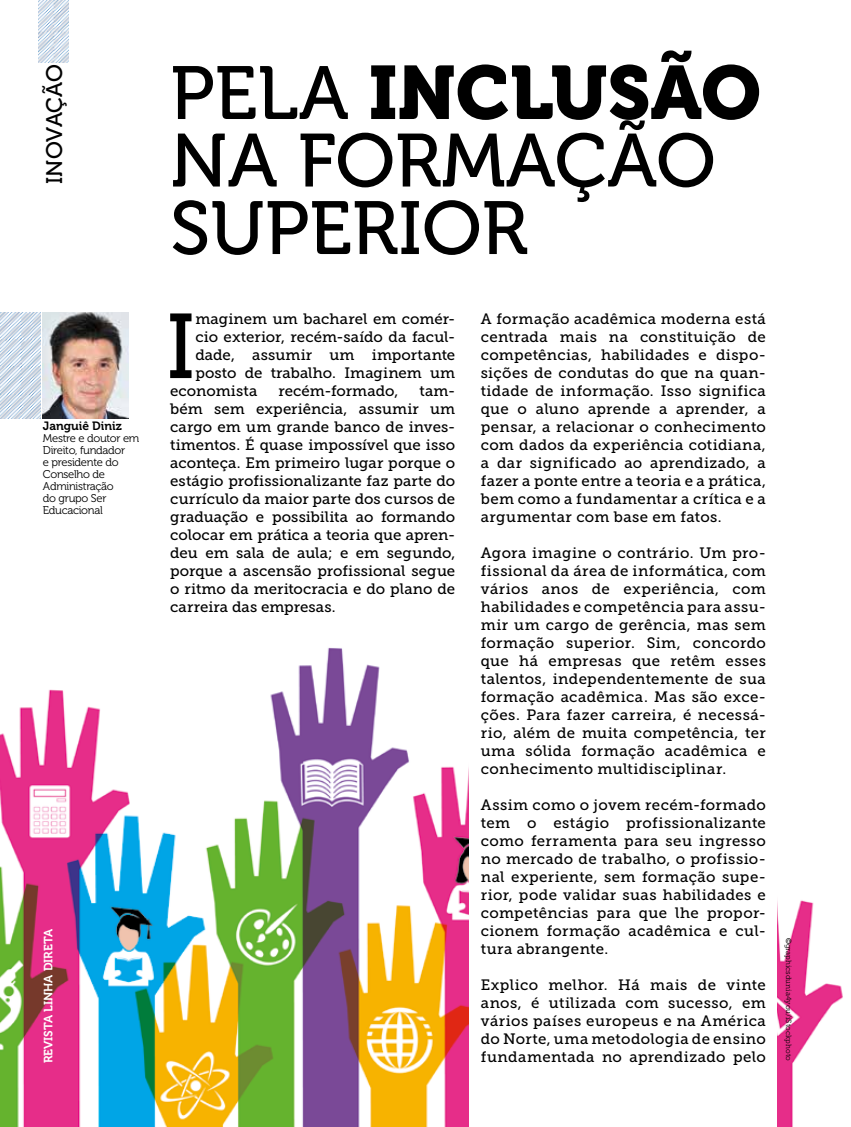
<style>
.page{position:relative;width:851px;height:1127px;background:#fff}
.page>*{position:absolute;margin:0;border:0;box-sizing:border-box;transform-origin:0 0}
.t1{font:91.5px "Museo 500";color:#000}
.t2{font:75px/67.5px "Museo 500";color:#000}
.t3{font:75px "Museo 900";color:#000}
.t4{font:22.5px "Museo 500";letter-spacing:-.01em;color:#000}
.t5{font:15px/18px "Museo Slab 500";letter-spacing:.015em;color:#000;text-align:justify}
.t6{font:12px "Museo 700";color:#fff}
.t7{font:12px "Museo 700";color:#000}
.t8{font:11.25px/12px "Museo 300";letter-spacing:-.025em;color:#000}
.t9{font:7.5px "Museo Slab 300";color:#000}
.s1{font-family:"Museo 500"}
.s2{font-family:"Franklin Gothic"}
</style>
<div class="page">
<img style="left:0;top:647px;width:843px;height:480px">
<div style="left:469px;top:295px;width:307px;height:832px;background:#fff"></div>
<img style="left:39px;top:0;width:29px;height:63px">
<img style="left:43px;top:313px;width:85px;height:106px">
<img style="left:0;top:313px;width:40px;height:106px">
<h3 class="t4" style="left:42px;top:184px;width:121px;rotate:-90deg">INOVAÇÃO</h3>
<h2 class="t3" style="left:170px;top:50px;width:592px"><span class="s1">PELA</span> INCLUSÃO</h2>
<h2 class="t2" style="left:170px;top:128px;width:547px">NA FORMAÇÃO<br>SUPERIOR</h2>
<p class="t5" style="left:480px;top:310px;width:286px">A formação acadêmica moderna está centrada mais na constituição de competências, habilidades e dispo&shy;sições de condutas do que na quan&shy;tidade de informação. Isso significa que o aluno aprende a aprender, a pensar, a relacionar o conhecimento com dados da experiência cotidiana, a dar significado ao aprendizado, a fazer a ponte entre a teoria e a prática, bem como a fundamentar a crítica e a argumentar com base em fatos.</p>
<p class="t5" style="left:480px;top:544px;width:286px">Agora imagine o contrário. Um pro&shy;fissional da área de informática, com vários anos de experiência, com habilidades e competência para assu&shy;mir um cargo de gerência, mas sem formação superior. Sim, concordo que há empresas que retêm esses talentos, independentemente de sua formação acadêmica. Mas são exce&shy;ções. Para fazer carreira, é necessá&shy;rio, além de muita competência, ter uma sólida formação acadêmica e conhecimento multidisciplinar.</p>
<p class="t5" style="left:480px;top:796px;width:286px">Assim como o jovem recém-formado tem o estágio profissionalizante como ferramenta para seu ingresso no mercado de trabalho, o profissio&shy;nal experiente, sem formação supe&shy;rior, pode validar suas habilidades e competências para que lhe propor&shy;cionem formação acadêmica e cul&shy;tura abrangente.</p>
<p class="t5" style="left:480px;top:976px;width:286px">Explico melhor. Há mais de vinte anos, é utilizada com sucesso, em vários países europeus e na América do Norte, uma metodologia de ensino fundamentada no aprendizado pelo</p>
<h1 class="t1" style="left:166px;top:296px;width:31px">I</h1>
<p class="t5" style="left:195px;top:310px;width:261px">maginem um bacharel em comér-</p>
<p class="t5" style="left:195px;top:328px;width:261px">cio exterior, recém-saído da facul-</p>
<p class="t5" style="left:195px;top:346px;width:261px">dade, assumir um importante</p>
<p class="t5" style="left:195px;top:364px;width:261px">posto de trabalho. Imaginem um</p>
<p class="t5" style="left:170px;top:382px;width:89px">economista</p>
<p class="t5" style="left:278px;top:382px;width:121px">recém-formado,</p>
<p class="t5" style="left:170px;top:382px;width:286px;text-indent:249px">tam&shy;bém sem experiência, assumir um cargo em um grande banco de inves&shy;timentos. É quase impossível que isso aconteça. Em primeiro lugar porque o estágio profissionalizante faz parte do currículo da maior parte dos cursos de graduação e possibilita ao formando colocar em prática a teoria que apren&shy;deu em sala de aula; e em segundo, porque a ascensão profissional segue o ritmo da meritocracia e do plano de carreira das empresas.</p>
<p class="t7" style="left:43px;top:419px;width:81px">Janguiê Diniz</p>
<p class="t8" style="left:43px;top:432px;width:98px">Mestre e doutor em<br>Direito, fundador<br>e presidente do<br>Conselho de<br>Administração<br>do grupo Ser<br>Educacional</p>
<p class="t6" style="left:42px;top:1063px;width:135px;rotate:-90deg">REVISTA LINHA DIRETA</p>
<p class="t9" style="left:792px;top:938px;width:124px;rotate:90deg"><span class="s2">©</span>graphicsdunia4you/iStockphoto</p>
</div>
